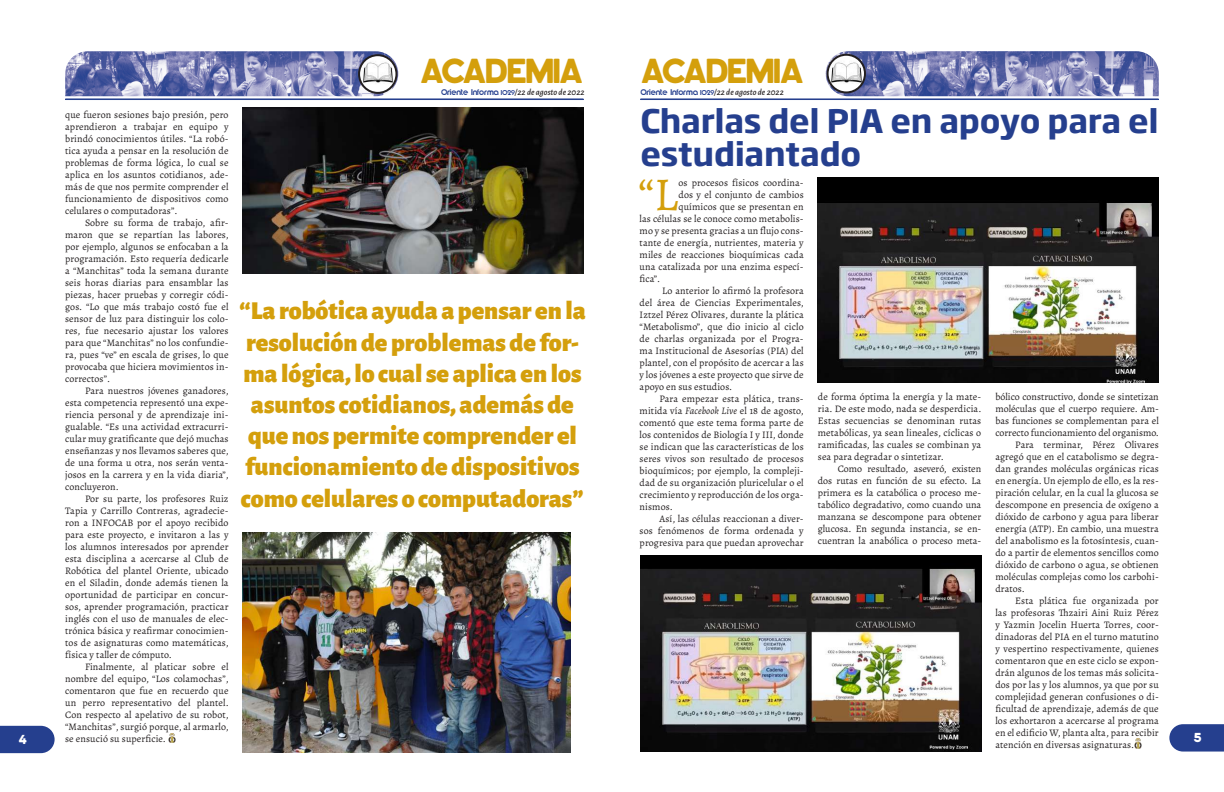
<style>
.page{position:relative;width:1224px;height:792px;background:#fff}
.page>*{position:absolute;margin:0;border:0;box-sizing:border-box;transform-origin:0 0}
.t1{font:47.2px "Alegreya";color:#d49f0c}
.t2{font:36px "Geovano Sans";letter-spacing:-.06em;color:#d49f0c}
.t3{font:700 32px/33px "Soho Gothic Pro";letter-spacing:-.01em;color:#253f8e}
.t4{font:900 26px/31.2px "Alegreya Sans";color:#d49f0c;text-align:center}
.t5{font:700 13px "Armavir 01";color:#fff}
.t6{font:10px/12px "Alegreya";letter-spacing:.01em;color:#231f20;text-align:justify}
.t7{font:italic 500 9px "Alegreya Sans";color:#231f20}
.t8{font:7px "Brandish";letter-spacing:-.03em;color:#253f8e}
.s1{font-family:"Brandish";font-weight:400;font-style:normal;font-size:7px;color:#253f8e}
.s2{font-family:"Brandish";font-weight:400;font-style:normal;font-size:6px;color:#253f8e}
.s3{font-style:italic}
</style>
<div class="page">
<svg style="left:640px;top:99px;width:519px;height:1px"></svg>
<img style="left:826px;top:51px;width:333px;height:45px">
<svg style="left:828px;top:55px;width:37px;height:37px"></svg>
<img style="left:830px;top:60px;width:33px;height:24px">
<div style="left:827px;top:54px;width:39px;height:39px;border:2px solid #231f20;border-radius:50%"></div>
<svg style="left:65px;top:99px;width:519px;height:1px"></svg>
<img style="left:65px;top:51px;width:333px;height:45px">
<svg style="left:359px;top:55px;width:37px;height:38px"></svg>
<img style="left:361px;top:61px;width:33px;height:23px">
<div style="left:358px;top:54px;width:39px;height:40px;border:2px solid #231f20;border-radius:50%"></div>
<svg style="left:0;top:726px;width:55px;height:27px"></svg>
<svg style="left:1169px;top:724px;width:55px;height:28px;background:#374e97"></svg>
<img style="left:243px;top:108px;width:341px;height:166px">
<img style="left:243px;top:533px;width:327px;height:219px">
<svg style="left:168px;top:733px;width:7px;height:10px"></svg>
<img style="left:640px;top:555px;width:341px;height:197px">
<img style="left:818px;top:177px;width:341px;height:206px">
<svg style="left:1134px;top:739px;width:7px;height:9px"></svg>
<h2 class="t2" style="left:420px;top:50px;width:165px">ACADEMIA</h2>
<p class="t7" style="left:441px;top:86px;width:145px"><span class="s1">Oriente Informa</span> <span class="s2">1029</span>/22 de agosto de 2022</p>
<p class="t8" style="left:640px;top:87px;width:60px">Oriente Informa</p>
<h2 class="t2" style="left:640px;top:50px;width:165px">ACADEMIA</h2>
<p class="t7" style="left:700px;top:86px;width:85px"><span class="s2">1029</span>/22 de agosto de 2022</p>
<h3 class="t3" style="left:640px;top:102px;width:520px">Charlas del PIA en apoyo para el estudiantado</h3>
<p class="t6" style="left:65px;top:109px;width:165px">que fueron sesiones bajo presión, pero aprendieron a trabajar en equipo y brindó conocimientos útiles. “La robó&shy;tica ayuda a pensar en la resolución de problemas de forma lógica, lo cual se aplica en los asuntos cotidianos, ade&shy;más de que nos permite comprender el funcionamiento de dispositivos como celulares o computadoras”.</p>
<p class="t6" style="left:65px;top:217px;width:165px;text-indent:20px">Sobre su forma de trabajo, afir&shy;maron que se repartían las labores, por ejemplo, algunos se enfocaban a la programación. Esto requería dedicarle a “Manchitas” toda la semana durante seis horas diarias para ensamblar las piezas, hacer pruebas y corregir códi&shy;gos. “Lo que más trabajo costó fue el sensor de luz para distinguir los colo&shy;res, fue necesario ajustar los valores para que “Manchitas” no los confundie&shy;ra, pues “ve” en escala de grises, lo que provocaba que hiciera movimientos in&shy;correctos”.</p>
<p class="t6" style="left:65px;top:385px;width:165px;text-indent:20px">Para nuestros jóvenes ganadores, esta competencia representó una expe&shy;riencia personal y de aprendizaje ini&shy;gualable. “Es una actividad extracurri&shy;cular muy gratificante que dejó muchas enseñanzas y nos llevamos saberes que, de una forma u otra, nos serán venta&shy;josos en la carrera y en la vida diaria”, concluyeron.</p>
<p class="t6" style="left:65px;top:493px;width:165px;text-indent:20px">Por su parte, los profesores Ruiz Tapia y Carrillo Contreras, agradecie&shy;ron a INFOCAB por el apoyo recibido para este proyecto, e invitaron a las y los alumnos interesados por aprender esta disciplina a acercarse al Club de Robótica del plantel Oriente, ubicado en el Siladin, donde además tienen la oportunidad de participar en concur&shy;sos, aprender programación, practicar inglés con el uso de manuales de elec&shy;trónica básica y reafirmar conocimien&shy;tos de asignaturas como matemáticas, física y taller de cómputo.</p>
<p class="t6" style="left:65px;top:661px;width:165px;text-indent:20px">Finalmente, al platicar sobre el nombre del equipo, “Los colamochas”, comentaron que fue en recuerdo que un perro representativo del plantel.<br>Con respecto al apelativo de su robot, “Manchitas”, surgió porque, al armarlo, se ensució su superficie.</p>
<h1 class="t1" style="left:638px;top:165px;width:42px">“L</h1>
<p class="t6" style="left:679px;top:177px;width:127px">os procesos físicos coordina-</p>
<p class="t6" style="left:679px;top:189px;width:127px">dos y el conjunto de cambios</p>
<p class="t6" style="left:679px;top:201px;width:127px">químicos que se presentan en</p>
<p class="t6" style="left:640px;top:213px;width:166px">las células se le conoce como metabolis-</p>
<p class="t6" style="left:640px;top:225px;width:166px">mo y se presenta gracias a un flujo cons-</p>
<p class="t6" style="left:640px;top:237px;width:166px">tante de energía, nutrientes, materia y</p>
<p class="t6" style="left:640px;top:249px;width:166px">miles de reacciones bioquímicas cada</p>
<p class="t6" style="left:640px;top:261px;width:166px">una catalizada por una enzima especí-</p>
<p class="t6" style="left:640px;top:273px;width:22px">fica”.</p>
<p class="t6" style="left:662px;top:285px;width:143px">Lo anterior lo afirmó la profesora</p>
<p class="t6" style="left:640px;top:297px;width:166px">del área de Ciencias Experimentales,</p>
<p class="t6" style="left:640px;top:309px;width:166px">Iztzel Pérez Olivares, durante la plática</p>
<p class="t6" style="left:640px;top:321px;width:166px">“Metabolismo”, que dio inicio al ciclo</p>
<p class="t6" style="left:640px;top:333px;width:166px">de charlas organizada por el Progra-</p>
<p class="t6" style="left:640px;top:345px;width:166px">ma Institucional de Asesorías (PIA) del</p>
<p class="t6" style="left:640px;top:357px;width:166px">plantel, con el propósito de acercar a las</p>
<p class="t6" style="left:640px;top:369px;width:166px">y los jóvenes a este proyecto que sirve de</p>
<p class="t6" style="left:640px;top:381px;width:94px">apoyo en sus estudios.</p>
<p class="t6" style="left:659px;top:393px;width:146px">Para empezar esta plática, trans-</p>
<p class="t6" style="left:640px;top:405px;width:166px">mitida vía <span class="s3">Facebook Live</span> el 18 de agosto,</p>
<p class="t6" style="left:640px;top:417px;width:166px">comentó que este tema forma parte de</p>
<p class="t6" style="left:640px;top:429px;width:166px">los contenidos de Biología I y III, donde</p>
<p class="t6" style="left:640px;top:441px;width:166px">se indican que las características de los</p>
<p class="t6" style="left:640px;top:453px;width:166px">seres vivos son resultado de procesos</p>
<p class="t6" style="left:640px;top:465px;width:166px">bioquímicos; por ejemplo, la compleji-</p>
<p class="t6" style="left:640px;top:477px;width:166px">dad de su organización pluricelular o el</p>
<p class="t6" style="left:640px;top:489px;width:166px">crecimiento y reproducción de los orga-</p>
<p class="t6" style="left:640px;top:501px;width:35px">nismos.</p>
<p class="t6" style="left:659px;top:513px;width:146px">Así, las células reaccionan a diver-</p>
<p class="t6" style="left:640px;top:525px;width:166px">sos fenómenos de forma ordenada y</p>
<p class="t6" style="left:640px;top:537px;width:166px">progresiva para que puedan aprovechar</p>
<h3 class="t4" style="left:239px;top:293px;width:348px">“La robótica ayuda a pensar en la resolución de problemas de for&shy;ma lógica, lo cual se aplica en los asuntos cotidianos, además de que nos permite comprender el funcionamiento de dispositivos como celulares o computadoras”</h3>
<p class="t6" style="left:818px;top:390px;width:165px">de forma óptima la energía y la mate&shy;ria. De este modo, nada se desperdicia.<br>Estas secuencias se denominan rutas metabólicas, ya sean lineales, cíclicas o ramificadas, las cuales se combinan ya sea para degradar o sintetizar.</p>
<p class="t6" style="left:818px;top:462px;width:165px;text-indent:20px">Como resultado, aseveró, existen dos rutas en función de su efecto. La primera es la catabólica o proceso me&shy;tabólico degradativo, como cuando una manzana se descompone para obtener glucosa. En segunda instancia, se en&shy;cuentran la anabólica o proceso meta-</p>
<p class="t6" style="left:995px;top:390px;width:165px">bólico constructivo, donde se sintetizan</p>
<p class="t6" style="left:995px;top:402px;width:165px">moléculas que el cuerpo requiere. Am-</p>
<p class="t6" style="left:995px;top:414px;width:165px">bas funciones se complementan para el</p>
<p class="t6" style="left:995px;top:426px;width:165px">correcto funcionamiento del organismo.</p>
<p class="t6" style="left:1015px;top:438px;width:145px">Para terminar, Pérez Olivares</p>
<p class="t6" style="left:995px;top:450px;width:165px">agregó que en el catabolismo se degra-</p>
<p class="t6" style="left:995px;top:462px;width:165px">dan grandes moléculas orgánicas ricas</p>
<p class="t6" style="left:995px;top:474px;width:165px">en energía. Un ejemplo de ello, es la res-</p>
<p class="t6" style="left:995px;top:486px;width:165px">piración celular, en la cual la glucosa se</p>
<p class="t6" style="left:995px;top:498px;width:165px">descompone en presencia de oxígeno a</p>
<p class="t6" style="left:995px;top:510px;width:165px">dióxido de carbono y agua para liberar</p>
<p class="t6" style="left:995px;top:522px;width:165px">energía (ATP). En cambio, una muestra</p>
<p class="t6" style="left:995px;top:534px;width:165px">del anabolismo es la fotosíntesis, cuan-</p>
<p class="t6" style="left:995px;top:546px;width:165px">do a partir de elementos sencillos como</p>
<p class="t6" style="left:995px;top:558px;width:165px">dióxido de carbono o agua, se obtienen</p>
<p class="t6" style="left:995px;top:570px;width:165px">moléculas complejas como los carbohi-</p>
<p class="t6" style="left:995px;top:582px;width:31px">dratos.</p>
<p class="t6" style="left:1015px;top:594px;width:145px">Esta plática fue organizada por</p>
<p class="t6" style="left:995px;top:606px;width:165px">las profesoras Thzairi Aini Ruiz Pérez</p>
<p class="t6" style="left:995px;top:618px;width:165px">y Yazmin Jocelin Huerta Torres, coor-</p>
<p class="t6" style="left:995px;top:630px;width:165px">dinadoras del PIA en el turno matutino</p>
<p class="t6" style="left:995px;top:642px;width:165px">y vespertino respectivamente, quienes</p>
<p class="t6" style="left:995px;top:654px;width:165px">comentaron que en este ciclo se expon-</p>
<p class="t6" style="left:995px;top:666px;width:165px">drán algunos de los temas más solicita-</p>
<p class="t6" style="left:995px;top:678px;width:165px">dos por las y los alumnos, ya que por su</p>
<p class="t6" style="left:995px;top:690px;width:165px">complejidad generan confusiones o di-</p>
<p class="t6" style="left:995px;top:702px;width:165px">ficultad de aprendizaje, además de que</p>
<p class="t6" style="left:995px;top:714px;width:165px">los exhortaron a acercarse al programa</p>
<p class="t6" style="left:995px;top:726px;width:165px">en el edificio W, planta alta, para recibir</p>
<p class="t6" style="left:995px;top:738px;width:140px">atención en diversas asignaturas.</p>
<h3 class="t5" style="left:18px;top:732px;width:10px">4</h3>
<h3 class="t5" style="left:1194px;top:730px;width:10px">5</h3>
</div>
